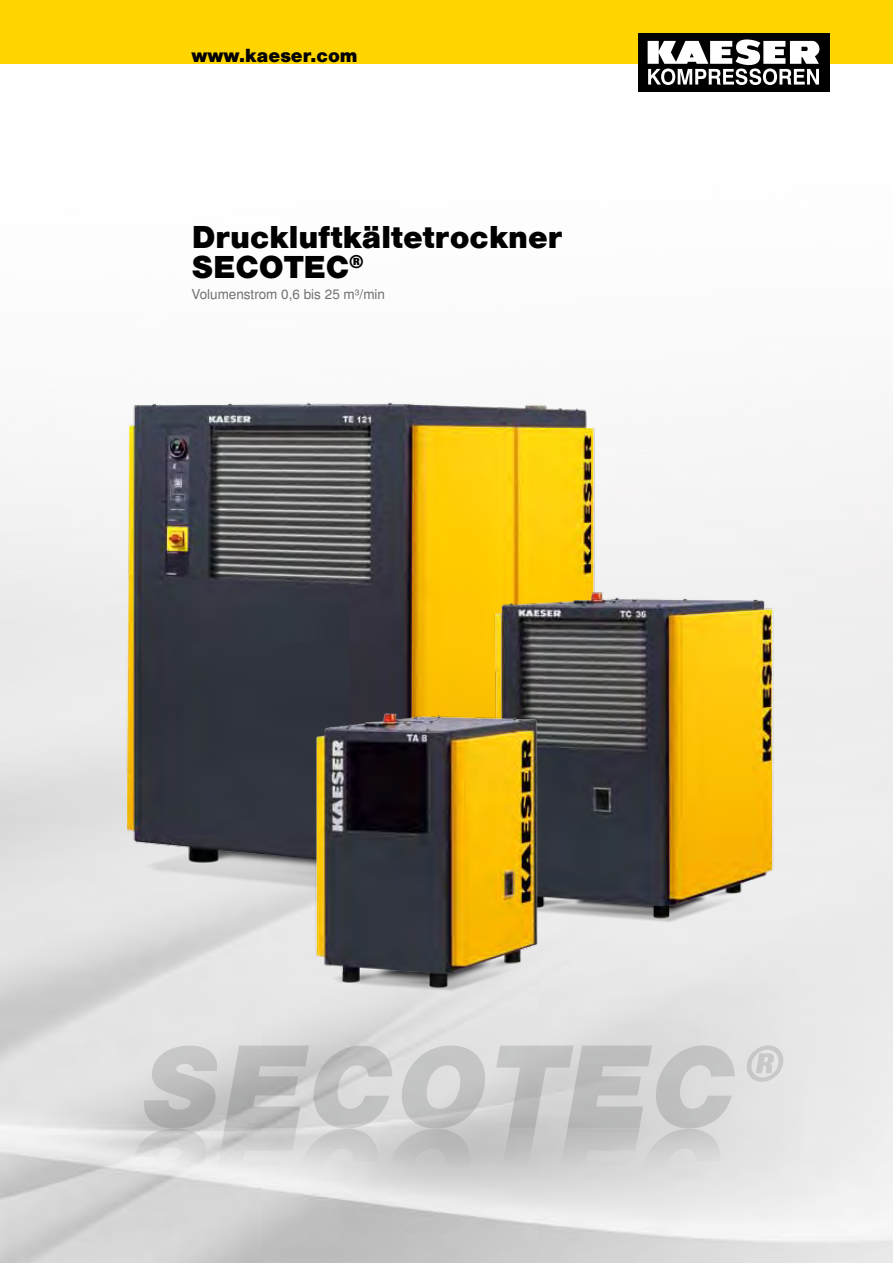
<style>
.page{position:relative;width:893px;height:1263px;background:#fff}
.page>*{position:absolute;margin:0;border:0;box-sizing:border-box;transform-origin:0 0}
.t1{font:900 30px/30px "Nimbus San L";color:#000}
.t2{font:900 18px "Nimbus San L";color:#000}
.t3{font:13.5px "Nimbus San L";color:#6f6f6e}
</style>
<div class="page">
<img style="left:0;top:64px;width:893px;height:1199px">
<div style="left:0;top:0;width:893px;height:64px;background:#ffd500"></div>
<div style="left:638px;top:33px;width:191px;height:58px;background:#000"></div>
<svg style="left:648px;top:39px;width:171px;height:46px"></svg>
<img style="left:73px;top:368px;width:556px;height:549px">
<img style="left:477px;top:588px;width:318px;height:345px">
<img style="left:295px;top:697px;width:270px;height:324px">
<svg style="left:114px;top:1045px;width:670px;height:167px"></svg>
<p class="t2" style="left:191px;top:45px;width:168px">www.kaeser.com</p>
<p class="t1" style="left:192px;top:222px;width:372px">Druckluftkältetrockner<br>SECOTEC<sup>®</sup></p>
<p class="t3" style="left:191px;top:286px;width:195px">Volumenstrom 0,6 bis 25 m³/min</p>
</div>
